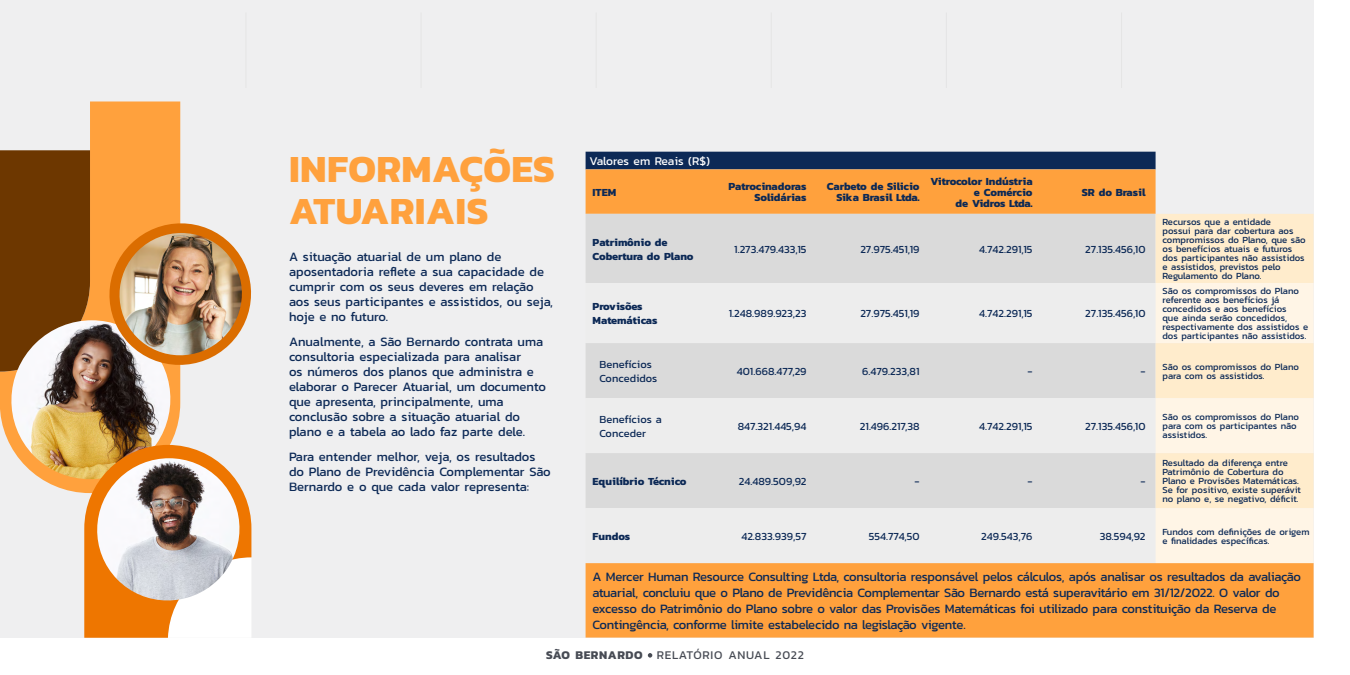
<style>
.page{position:relative;width:1350px;height:675px;background:#fff}
.page>*{position:absolute;margin:0;border:0;box-sizing:border-box;transform-origin:0 0}
.t1{font:700 39px/42px "Kanit";letter-spacing:.01em;color:#ffa13d}
.t2{font:13px/15px "Kanit";color:#0c2956}
.t3{font:13px/16px "Kanit";letter-spacing:-.02em;color:#0c2956}
.t4{font:12px "Kanit";letter-spacing:.06em;color:#474b54}
.t5{font:12px "Kanit";color:#fff}
.t6{font:11px/14px "Kanit";color:#0c2956}
.t7{font:700 11px/11px "Kanit";color:#0c2956;text-align:right}
.t8{font:9.5px/9px "Kanit";color:#0c2956}
.s1{font-weight:700}
</style>
<div class="page">
<div style="left:0;top:0;width:1313px;height:638px;background:#efeff0"></div>
<svg style="left:648px;top:653px;width:4px;height:5px"></svg>
<div style="left:586px;top:152px;width:570px;height:17px;background:#0c2956"></div>
<svg style="left:586px;top:169px;width:728px;height:469px;fill:#ffa13d"></svg>
<div style="left:586px;top:214px;width:570px;height:69px;background:#dadada"></div>
<div style="left:1156px;top:214px;width:158px;height:69px;background:#ffeccc"></div>
<svg style="left:586px;top:283px;width:570px;height:280px"></svg>
<svg style="left:1156px;top:283px;width:158px;height:280px;fill:#fff5e6"></svg>
<svg style="left:0;top:102px;width:180px;height:391px;fill:#ffa13d"></svg>
<div style="left:0;top:150px;width:90px;height:222px;background:#6d3700"></div>
<img style="left:10px;top:320px;width:161px;height:160px">
<svg style="left:102px;top:216px;width:149px;height:156px"></svg>
<img style="left:118px;top:233px;width:125px;height:123px">
<svg style="left:84px;top:445px;width:167px;height:193px"></svg>
<img style="left:96px;top:458px;width:145px;height:144px">
<hr style="left:245px;top:12px;width:1px;height:76px;background:#e5e5e5">
<hr style="left:421px;top:12px;width:1px;height:76px;background:#e5e5e5">
<hr style="left:596px;top:12px;width:1px;height:76px;background:#e5e5e5">
<hr style="left:946px;top:12px;width:1px;height:76px;background:#e5e5e5">
<hr style="left:1121px;top:12px;width:1px;height:76px;background:#e5e5e5">
<hr style="left:771px;top:12px;width:1px;height:76px;background:#e5e5e5">
<h1 class="t1" style="left:289px;top:146px;width:267px">INFORMAÇÕES<br>ATUARIAIS</h1>
<h2 class="t2" style="left:289px;top:249px;width:266px">A situação atuarial de um plano de aposentadoria reflete a sua capacidade de cumprir com os seus deveres em relação aos seus participantes e assistidos, ou seja, hoje e no futuro.</h2>
<p class="t2" style="left:289px;top:334px;width:259px">Anualmente, a São Bernardo contrata uma consultoria especializada para analisar<br>os números dos planos que administra e elaborar o Parecer Atuarial, um documento que apresenta, principalmente, uma conclusão sobre a situação atuarial do plano e a tabela ao lado faz parte dele.</p>
<h2 class="t2" style="left:289px;top:449px;width:263px">Para entender melhor, veja, os resultados do Plano de Previdência Complementar São<br>Bernardo e o que cada valor representa:</h2>
<p class="t5" style="left:590px;top:152px;width:122px">Valores em Reais (R$)</p>
<p class="t7" style="left:593px;top:186px;width:25px">ITEM</p>
<p class="t7" style="left:728px;top:181px;width:80px">Patrocinadoras<br>Solidárias</p>
<p class="t7" style="left:827px;top:181px;width:94px">Carbeto de Silicio<br>Sika Brasil Ltda.</p>
<p class="t7" style="left:931px;top:175px;width:104px">Vitrocolor Indústria e Comércio<br>de Vidros Ltda.</p>
<p class="t7" style="left:1082px;top:186px;width:65px">SR do Brasil</p>
<p class="t7" style="left:593px;top:234px;width:102px;line-height:14px;text-align:left">Patrimônio de<br>Cobertura do Plano</p>
<p class="t6" style="left:734px;top:242px;width:74px">1.273.479.433,15</p>
<p class="t6" style="left:860px;top:242px;width:61px">27.975.451,19</p>
<p class="t6" style="left:979px;top:242px;width:55px">4.742.291,15</p>
<p class="t6" style="left:1085px;top:242px;width:62px">27.135.456,10</p>
<p class="t7" style="left:593px;top:299px;width:66px;line-height:14px;text-align:left">Provisões<br>Matemáticas</p>
<p class="t6" style="left:729px;top:306px;width:79px">1.248.989.923,23</p>
<p class="t6" style="left:860px;top:306px;width:61px">27.975.451,19</p>
<p class="t6" style="left:979px;top:306px;width:55px">4.742.291,15</p>
<p class="t6" style="left:1085px;top:306px;width:62px">27.135.456,10</p>
<p class="t8" style="left:1163px;top:217px;width:145px">Recursos que a entidade<br>possui para dar cobertura aos compromissos do Plano, que são os benefícios atuais e futuros dos participantes não assistidos e assistidos, previstos pelo<br>Regulamento do Plano.</p>
<p class="t8" style="left:1163px;top:286px;width:147px">São os compromissos do Plano referente aos benefícios já concedidos e aos benefícios<br>que ainda serão concedidos, respectivamente dos assistidos e dos participantes não assistidos.</p>
<p class="t6" style="left:600px;top:357px;width:59px">Benefícios<br>Concedidos</p>
<p class="t6" style="left:737px;top:364px;width:71px">401.668.477,29</p>
<p class="t6" style="left:862px;top:364px;width:59px">6.479.233,81</p>
<p class="t6" style="left:1027px;top:364px;width:7px">-</p>
<p class="t6" style="left:1140px;top:364px;width:7px">-</p>
<p class="t8" style="left:1163px;top:362px;width:138px">São os compromissos do Plano para com os assistidos.</p>
<p class="t6" style="left:600px;top:412px;width:64px">Benefícios a<br>Conceder</p>
<p class="t6" style="left:738px;top:419px;width:70px">847.321.445,94</p>
<p class="t6" style="left:860px;top:419px;width:61px">21.496.217,38</p>
<p class="t6" style="left:979px;top:419px;width:55px">4.742.291,15</p>
<p class="t6" style="left:1085px;top:419px;width:62px">27.135.456,10</p>
<p class="t8" style="left:1163px;top:412px;width:138px">São os compromissos do Plano para com os participantes não assistidos.</p>
<p class="t7" style="left:593px;top:475px;width:96px">Equilíbrio Técnico</p>
<p class="t6" style="left:739px;top:474px;width:69px">24.489.509,92</p>
<p class="t6" style="left:914px;top:474px;width:7px">-</p>
<p class="t6" style="left:1027px;top:474px;width:7px">-</p>
<p class="t6" style="left:1140px;top:474px;width:7px">-</p>
<p class="t8" style="left:1163px;top:458px;width:140px">Resultado da diferença entre<br>Patrimônio de Cobertura do<br>Plano e Provisões Matemáticas.<br>Se for positivo, existe superávit no plano e, se negativo, déficit.</p>
<p class="t7" style="left:593px;top:530px;width:39px">Fundos</p>
<p class="t6" style="left:741px;top:529px;width:67px">42.833.939,57</p>
<p class="t6" style="left:869px;top:529px;width:52px">554.774,50</p>
<p class="t6" style="left:981px;top:529px;width:53px">249.543,76</p>
<p class="t6" style="left:1100px;top:529px;width:47px">38.594,92</p>
<p class="t8" style="left:1163px;top:527px;width:148px">Fundos com definições de origem e finalidades específicas.</p>
<p class="t3" style="left:593px;top:569px;width:710px">A Mercer Human Resource Consulting Ltda, consultoria responsável pelos cálculos, após analisar os resultados da avaliação atuarial, concluiu que o Plano de Previdência Complementar São Bernardo está superavitário em 31/12/2022. O valor do excesso do Patrimônio do Plano sobre o valor das Provisões Matemáticas foi utilizado para constituição da Reserva de Contingência, conforme limite estabelecido na legislação vigente.</p>
<p class="t4" style="left:546px;top:646px;width:259px"><span class="s1">SÃO BERNARDO</span> RELATÓRIO ANUAL 2022</p>
</div>
